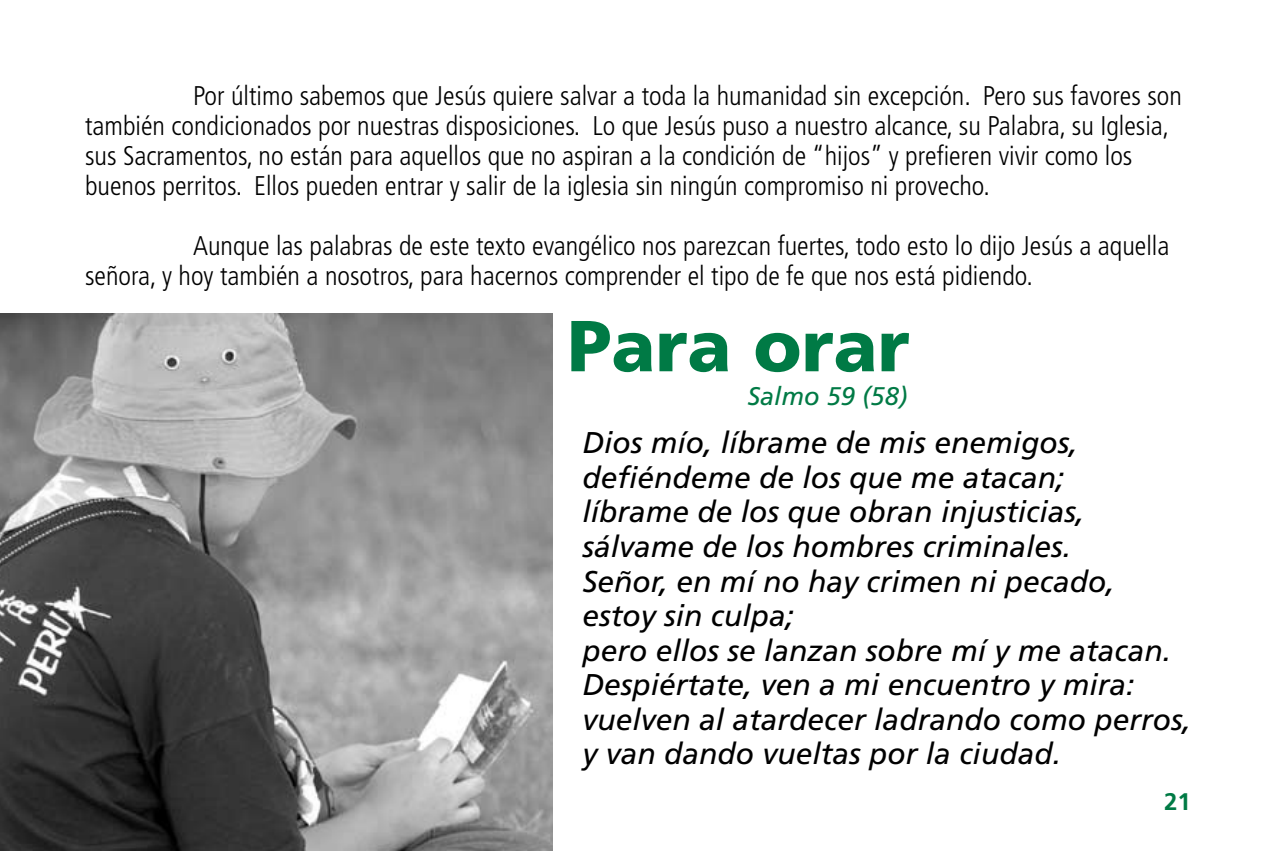
<style>
.page{position:relative;width:1276px;height:851px;background:#fff}
.page>*{position:absolute;margin:0;border:0;box-sizing:border-box;transform-origin:0 0}
.t1{font:900 72px "Frutiger";color:#007a45}
.t2{font:italic 30px/34.5px "Frutiger";color:#000}
.t3{font:300 condensed 27px/30px "Frutiger";color:#000}
.t4{font:italic 25.5px "Frutiger";color:#007a45}
.t5{font:700 24px "Frutiger";color:#007a45}
</style>
<div class="page">
<img style="left:0;top:313px;width:553px;height:537px">
<p class="t3" style="left:85px;top:81px;width:1098px;text-indent:108px">Por último sabemos que Jesús quiere salvar a toda la humanidad sin excepción. Pero sus favores son también condicionados por nuestras disposiciones. Lo que Jesús puso a nuestro alcance, su Palabra, su Iglesia, sus Sacramentos, no están para aquellos que no aspiran a la condición de “hijos” y prefieren vivir como los buenos perritos. Ellos pueden entrar y salir de la iglesia sin ningún compromiso ni provecho.</p>
<p class="t3" style="left:85px;top:231px;width:1085px;text-indent:108px">Aunque las palabras de este texto evangélico nos parezcan fuertes, todo esto lo dijo Jesús a aquella señora, y hoy también a nosotros, para hacernos comprender el tipo de fe que nos está pidiendo.</p>
<h1 class="t1" style="left:567px;top:302px;width:343px">Para orar</h1>
<p class="t4" style="left:747px;top:381px;width:162px">Salmo 59 (58)</p>
<p class="t2" style="left:582px;top:425px;width:610px">Dios mío, líbrame de mis enemigos, defiéndeme de los que me atacan;<br>líbrame de los que obran injusticias, sálvame de los hombres criminales.<br>Señor, en mí no hay crimen ni pecado, estoy sin culpa;<br>pero ellos se lanzan sobre mí y me atacan.<br>Despiértate, ven a mi encuentro y mira: vuelven al atardecer ladrando como perros, y van dando vueltas por la ciudad.</p>
<p class="t5" style="left:1164px;top:787px;width:28px">21</p>
</div>
